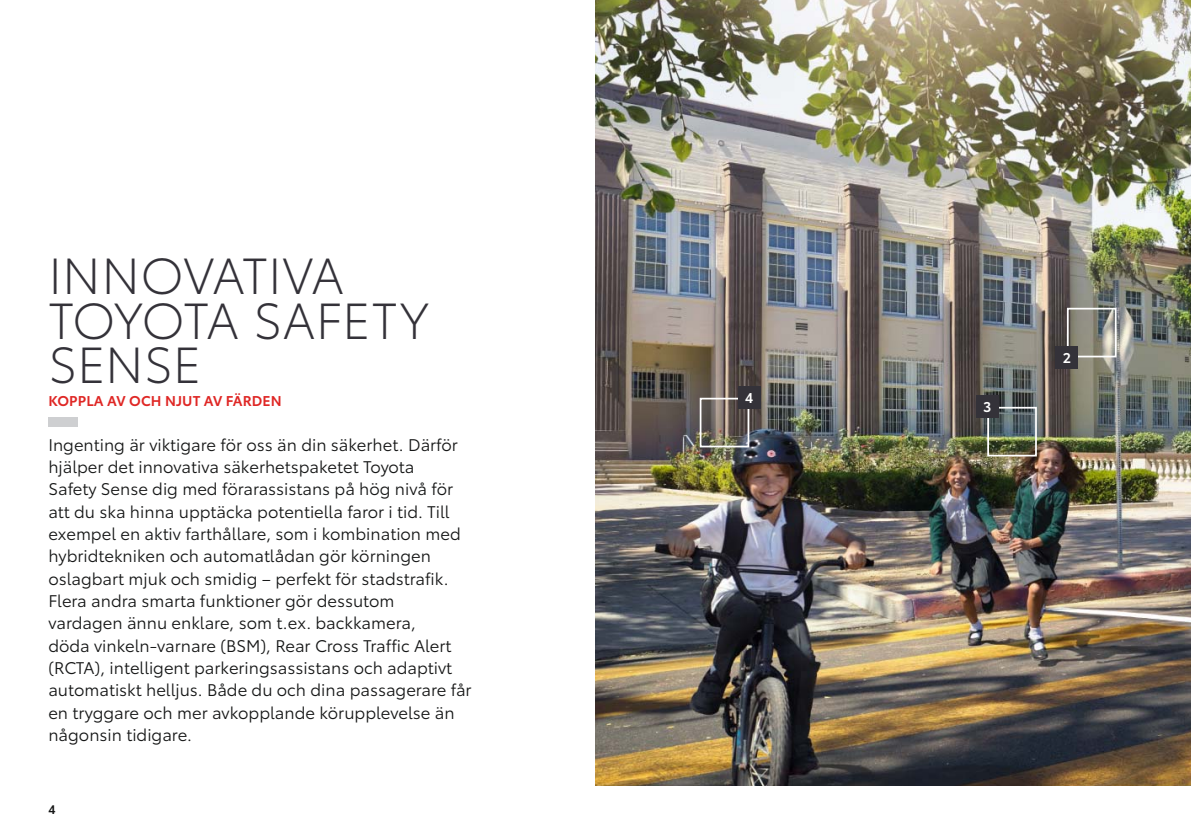
<style>
.page{position:relative;width:1191px;height:834px;background:#fff}
.page>*{position:absolute;margin:0;border:0;box-sizing:border-box;transform-origin:0 0}
.t1{font:300 49.88px/44.6px "Toyota Type";letter-spacing:-.005em;color:#343239}
.t2{font:16.62px/22.4px "Toyota Type";color:#151616}
.t3{font:600 14px "Toyota Type";letter-spacing:.01em;color:#df2725}
.t4{font:600 14px "Toyota Type";color:#fff}
.t5{font:600 12.25px "Toyota Type";color:#151616}
</style>
<div class="page">
<div style="left:48px;top:417px;width:30px;height:10px;background:#cecfd1"></div>
<img style="left:595px;top:0;width:596px;height:785px">
<div style="left:699px;top:397px;width:50px;height:50px;border:2px solid #fff"></div>
<div style="left:738px;top:386px;width:22px;height:23px;background:#343239"></div>
<div style="left:1067px;top:308px;width:49px;height:49px;border:2px solid #fff"></div>
<div style="left:1055px;top:346px;width:23px;height:22px;background:#343239"></div>
<div style="left:987px;top:407px;width:49px;height:49px;border:2px solid #fff"></div>
<div style="left:976px;top:395px;width:22px;height:23px;background:#343239"></div>
<h1 class="t1" style="left:48px;top:259px;width:382px">INNOVATIVA<br>TOYOTA SAFETY<br>SENSE</h1>
<p class="t3" style="left:48px;top:395px;width:235px">KOPPLA AV OCH NJUT AV FÄRDEN</p>
<p class="t2" style="left:48px;top:435px;width:425px">Ingenting är viktigare för oss än din säkerhet. Därför hjälper det innovativa säkerhetspaketet Toyota<br>Safety Sense dig med förarassistans på hög nivå för att du ska hinna upptäcka potentiella faror i tid. Till exempel en aktiv farthållare, som i kombination med hybridtekniken och automatlådan gör körningen oslagbart mjuk och smidig – perfekt för stadstrafik.<br>Flera andra smarta funktioner gör dessutom vardagen ännu enklare, som t.ex. backkamera,<br>döda vinkeln-varnare (BSM), Rear Cross Traffic Alert (RCTA), intelligent parkeringsassistans och adaptivt automatiskt helljus. Både du och dina passagerare får en tryggare och mer avkopplande körupplevelse än någonsin tidigare.</p>
<p class="t5" style="left:48px;top:804px;width:9px">4</p>
<p class="t4" style="left:745px;top:392px;width:10px">4</p>
<p class="t4" style="left:983px;top:401px;width:10px">3</p>
<p class="t4" style="left:1062px;top:352px;width:10px">2</p>
</div>
